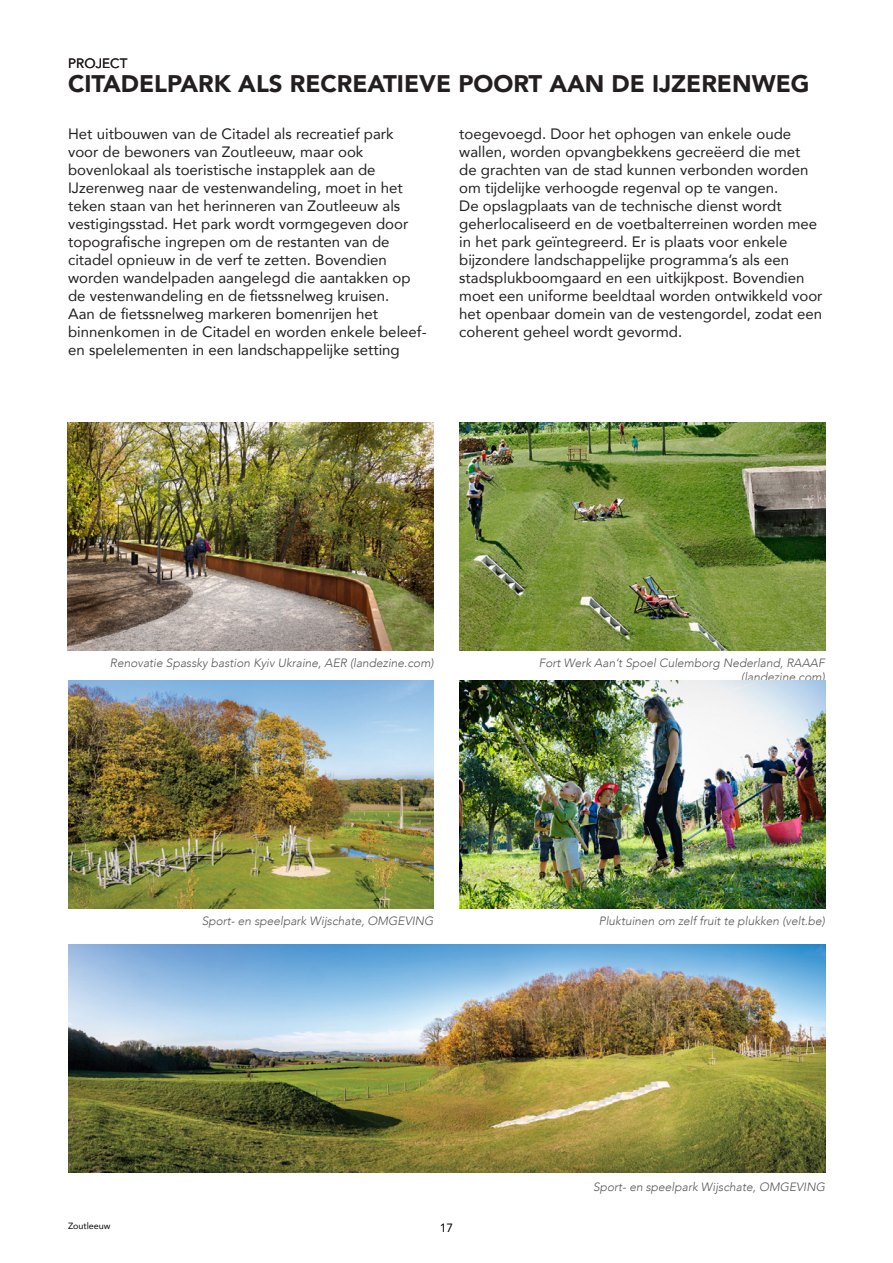
<style>
.page{position:relative;width:893px;height:1263px;background:#fff}
.page>*{position:absolute;margin:0;border:0;box-sizing:border-box;transform-origin:0 0}
.TITEL{font:900 24px "Avenir";color:#231f20}
.TEKST_klein{font:15px/18px "Avenir";color:#231f20}
.BLADWIJZERS{font:13.5px "Avenir";color:#231f20}
.BIJSCHRIFT_ONDER_FOT{font:italic 300 12px "Avenir";color:#57585a}
.t1{font:12px "Avenir";color:#040503}
.t2{font:9px "Avenir";color:#040503}
</style>
<div class="page">
<img style="left:68px;top:680px;width:366px;height:228px">
<img style="left:459px;top:422px;width:366px;height:228px">
<img style="left:68px;top:422px;width:366px;height:228px">
<img style="left:68px;top:944px;width:757px;height:228px">
<img style="left:459px;top:680px;width:366px;height:228px">
<p class="BLADWIJZERS" style="left:68px;top:53px;width:61px">PROJECT</p>
<p class="TITEL" style="left:68px;top:63px;width:743px">CITADELPARK ALS RECREATIEVE POORT AAN DE IJZERENWEG</p>
<p class="TEKST_klein" style="left:68px;top:124px;width:360px">Het uitbouwen van de Citadel als recreatief park voor de bewoners van Zoutleeuw, maar ook bovenlokaal als toeristische instapplek aan de IJzerenweg naar de vestenwandeling, moet in het teken staan van het herinneren van Zoutleeuw als vestigingsstad. Het park wordt vormgegeven door topografische ingrepen om de restanten van de citadel opnieuw in de verf te zetten. Bovendien worden wandelpaden aangelegd die aantakken op de vestenwandeling en de fietssnelweg kruisen.<br>Aan de fietssnelweg markeren bomenrijen het binnenkomen in de Citadel en worden enkele beleef&shy;en spelelementen in een landschappelijke setting</p>
<p class="TEKST_klein" style="left:459px;top:124px;width:365px">toegevoegd. Door het ophogen van enkele oude wallen, worden opvangbekkens gecreëerd die met<br>de grachten van de stad kunnen verbonden worden om tijdelijke verhoogde regenval op te vangen.<br>De opslagplaats van de technische dienst wordt geherlocaliseerd en de voetbalterreinen worden mee in het park geïntegreerd. Er is plaats voor enkele bijzondere landschappelijke programma’s als een stadsplukboomgaard en een uitkijkpost. Bovendien moet een uniforme beeldtaal worden ontwikkeld voor het openbaar domein van de vestengordel, zodat een coherent geheel wordt gevormd.</p>
<p class="BIJSCHRIFT_ONDER_FOT" style="left:110px;top:656px;width:325px">Renovatie Spassky bastion Kyiv Ukraine, AER (landezine.com)</p>
<p class="BIJSCHRIFT_ONDER_FOT" style="left:539px;top:656px;width:288px">Fort Werk Aan’t Spoel Culemborg Nederland, RAAAF</p>
<p class="BIJSCHRIFT_ONDER_FOT" style="left:741px;top:670px;width:85px">(landezine.com)</p>
<p class="BIJSCHRIFT_ONDER_FOT" style="left:202px;top:914px;width:233px">Sport- en speelpark Wijschate, OMGEVING</p>
<p class="BIJSCHRIFT_ONDER_FOT" style="left:599px;top:913px;width:228px">Pluktuinen om zelf fruit te plukken (velt.be)</p>
<p class="t2" style="left:68px;top:1219px;width:44px">Zoutleeuw</p>
<p class="t1" style="left:440px;top:1219px;width:15px">17</p>
<p class="BIJSCHRIFT_ONDER_FOT" style="left:593px;top:1179px;width:233px">Sport- en speelpark Wijschate, OMGEVING</p>
</div>
